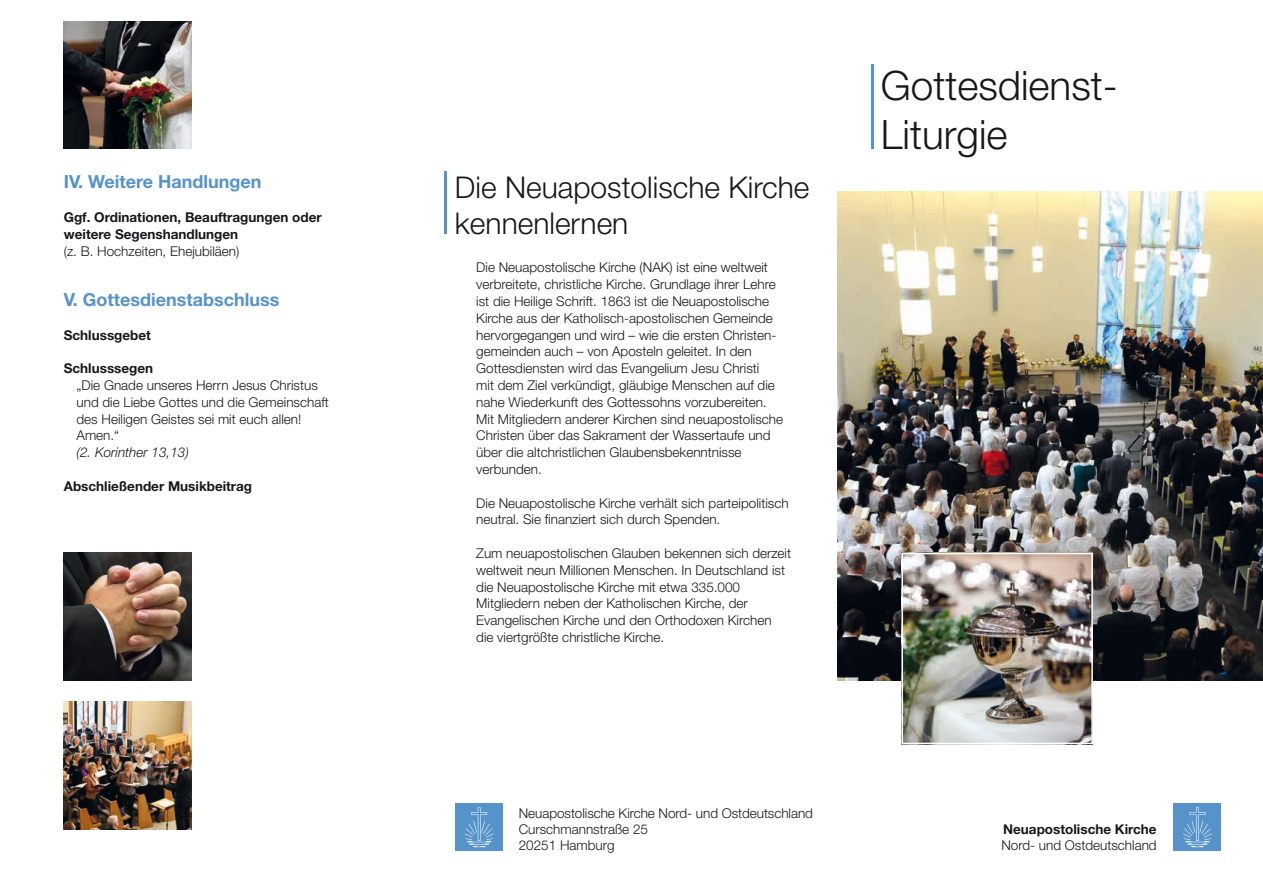
<style>
.page{position:relative;width:1263px;height:893px;background:#fff}
.page>*{position:absolute;margin:0;border:0;box-sizing:border-box;transform-origin:0 0}
.t1{font:300 40.5px/48.6px "Helvetica Neue LT Std";color:#1a171c}
.t2{font:300 30px/36px "Helvetica Neue LT Std";color:#1a171c}
.t3{font:700 18px "Helvetica Neue LT Std";color:#5693ca}
.t4{font:300 13.5px/16.8px "Helvetica Neue LT Std";color:#1a171c}
.t5{font:700 13.5px/16.8px "Helvetica Neue LT Std";color:#1a171c}
.t6{font:italic 300 13.5px "Helvetica Neue LT Std";color:#1a171c}
</style>
<div class="page">
<img style="left:838px;top:191px;width:425px;height:489px">
<img style="left:64px;top:553px;width:127px;height:127px">
<hr style="left:871px;top:65px;width:2px;height:84px;background:#5693ca">
<hr style="left:444px;top:171px;width:3px;height:63px;background:#5693ca">
<div style="left:455px;top:803px;width:47px;height:47px;background:#5693ca"></div>
<svg style="left:465px;top:807px;width:29px;height:40px"></svg>
<div style="left:1173px;top:803px;width:47px;height:47px;background:#5693ca"></div>
<svg style="left:1183px;top:807px;width:29px;height:40px"></svg>
<img style="left:64px;top:702px;width:127px;height:127px">
<img style="left:64px;top:21px;width:127px;height:128px">
<img style="left:904px;top:556px;width:186px;height:185px">
<div style="left:901px;top:553px;width:192px;height:191px;border:2px solid #fff"></div>
<h3 class="t3" style="left:64px;top:171px;width:199px">IV. Weitere Handlungen</h3>
<p class="t5" style="left:64px;top:208px;width:260px">Ggf. Ordinationen, Beauftragungen oder weitere Segenshandlungen</p>
<p class="t4" style="left:64px;top:242px;width:177px">(z. B. Hochzeiten, Ehejubiläen)</p>
<h3 class="t3" style="left:64px;top:288px;width:217px">V. Gottesdienstabschluss</h3>
<p class="t5" style="left:64px;top:326px;width:89px">Schlussgebet</p>
<p class="t5" style="left:64px;top:360px;width:91px">Schlusssegen</p>
<p class="t4" style="left:77px;top:377px;width:254px">„Die Gnade unseres Herrn Jesus Christus und die Liebe Gottes und die Gemeinschaft des Heiligen Geistes sei mit euch allen!<br>Amen.“</p>
<p class="t6" style="left:77px;top:444px;width:114px">(2. Korinther 13,13)</p>
<p class="t5" style="left:64px;top:477px;width:190px">Abschließender Musikbeitrag</p>
<h2 class="t2" style="left:455px;top:169px;width:356px">Die Neuapostolische Kirche kennenlernen</h2>
<p class="t4" style="left:476px;top:259px;width:308px">Die Neuapostolische Kirche (NAK) ist eine weltweit verbreitete, christliche Kirche. Grundlage ihrer Lehre ist die Heilige Schrift. 1863 ist die Neuapostolische Kirche aus der Katholisch-apostolischen Gemeinde hervorgegangen und wird – wie die ersten Christen&shy;gemeinden auch – von Aposteln geleitet. In den Gottesdiensten wird das Evangelium Jesu Christi<br>mit dem Ziel verkündigt, gläubige Menschen auf die nahe Wiederkunft des Gottessohns vorzubereiten.<br>Mit Mitgliedern anderer Kirchen sind neuapostolische Christen über das Sakrament der Wassertaufe und über die altchristlichen Glaubensbekenntnisse verbunden.</p>
<p class="t4" style="left:476px;top:494px;width:314px">Die Neuapostolische Kirche verhält sich parteipolitisch neutral. Sie finanziert sich durch Spenden.</p>
<p class="t4" style="left:476px;top:544px;width:316px">Zum neuapostolischen Glauben bekennen sich derzeit weltweit neun Millionen Menschen. In Deutschland ist die Neuapostolische Kirche mit etwa 335.000<br>Mitgliedern neben der Katholischen Kirche, der Evangelischen Kirche und den Orthodoxen Kirchen die viertgrößte christliche Kirche.</p>
<p class="t4" style="left:519px;top:805px;width:296px;line-height:16.2px">Neuapostolische Kirche Nord- und Ostdeutschland<br>Curschmannstraße 25<br>20251 Hamburg</p>
<h1 class="t1" style="left:881px;top:61px;width:238px">Gottesdienst-<br>Liturgie</h1>
<p class="t5" style="left:1003px;top:821px;width:155px">Neuapostolische Kirche</p>
<p class="t4" style="left:1001px;top:837px;width:157px">Nord- und Ostdeutschland</p>
</div>
